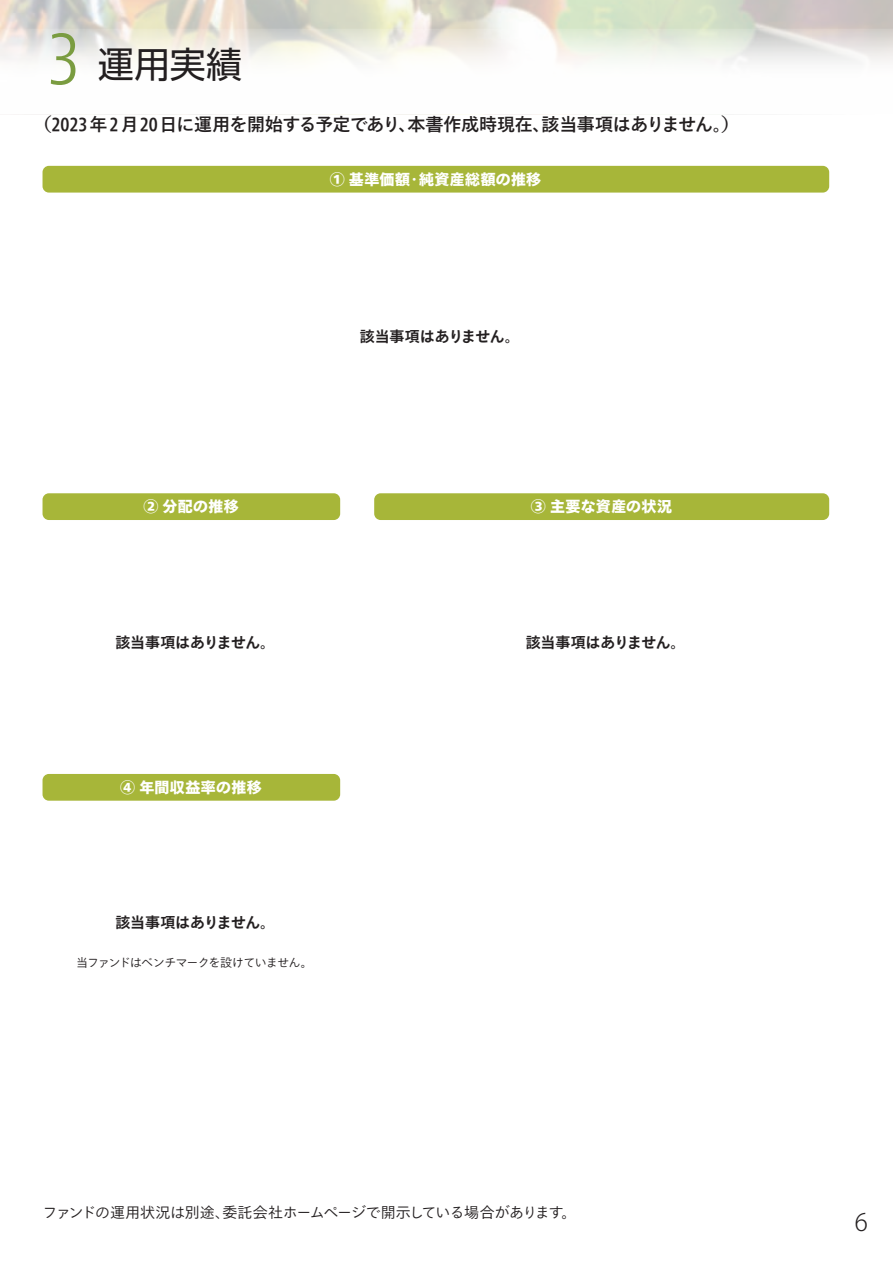
<style>
.page{position:relative;width:893px;height:1263px;background:#fff}
.page>*{position:absolute;margin:0;border:0;box-sizing:border-box;transform-origin:0 0}
.t1{font:36px "UD Shin Go Pr 6 N";color:#231f20}
.t2{font:300 24px "Koz Go Pro";color:#231f20}
.t3{font:500 18px "Tazugane Gothic Std N";letter-spacing:-.015em;color:#231f20}
.t4{font:700 15px "Tazugane Gothic Std N";letter-spacing:-.015em;color:#231f20}
.t5{font:900 15px "Tazugane Gothic Std N";letter-spacing:.02em;color:#fff}
.t6{font:300 15px "Tazugane Gothic Std N";letter-spacing:-.045em;color:#231f20}
.t7{font:300 12px "Tazugane Gothic Std N";letter-spacing:-.065em;color:#231f20}
.s1{font-family:"Tazugane Gothic Std N";font-weight:300;font-size:67.5px;color:#7a9c40}
</style>
<div class="page">
<img style="left:1px;top:0;width:892px;height:29px">
<svg style="left:0;top:0;width:1px;height:29px"></svg>
<div style="left:43px;top:166px;width:786px;height:27px;background:#a7b639;border-radius:6px"></div>
<div style="left:374px;top:493px;width:455px;height:27px;background:#a7b639;border-radius:6px"></div>
<div style="left:43px;top:493px;width:297px;height:27px;background:#a7b639;border-radius:6px"></div>
<div style="left:43px;top:774px;width:297px;height:27px;background:#a7b639;border-radius:6px"></div>
<h1 class="t1" style="left:47px;top:36px;width:197px"><span class="s1">3</span> 運用実績</h1>
<p class="t3" style="left:34px;top:111px;width:708px">（2023年2月20日に運用を開始する予定であり、本書作成時現在、該当事項はありません。）</p>
<p class="t5" style="left:330px;top:171px;width:213px">① 基準価額・純資産総額の推移</p>
<p class="t4" style="left:360px;top:326px;width:161px">該当事項はありません。</p>
<p class="t5" style="left:143px;top:498px;width:97px">② 分配の推移</p>
<p class="t5" style="left:531px;top:498px;width:143px">③ 主要な資産の状況</p>
<p class="t4" style="left:115px;top:632px;width:161px">該当事項はありません。</p>
<p class="t5" style="left:120px;top:779px;width:143px">④ 年間収益率の推移</p>
<p class="t4" style="left:115px;top:912px;width:161px">該当事項はありません。</p>
<p class="t7" style="left:76px;top:955px;width:238px">当ファンドはベンチマークを設けていません。</p>
<p class="t4" style="left:526px;top:632px;width:161px">該当事項はありません。</p>
<p class="t6" style="left:43px;top:1202px;width:535px">ファンドの運用状況は別途、委託会社ホームページで開示している場合があります。</p>
<h2 class="t2" style="left:855px;top:1207px;width:15px">6</h2>
</div>
